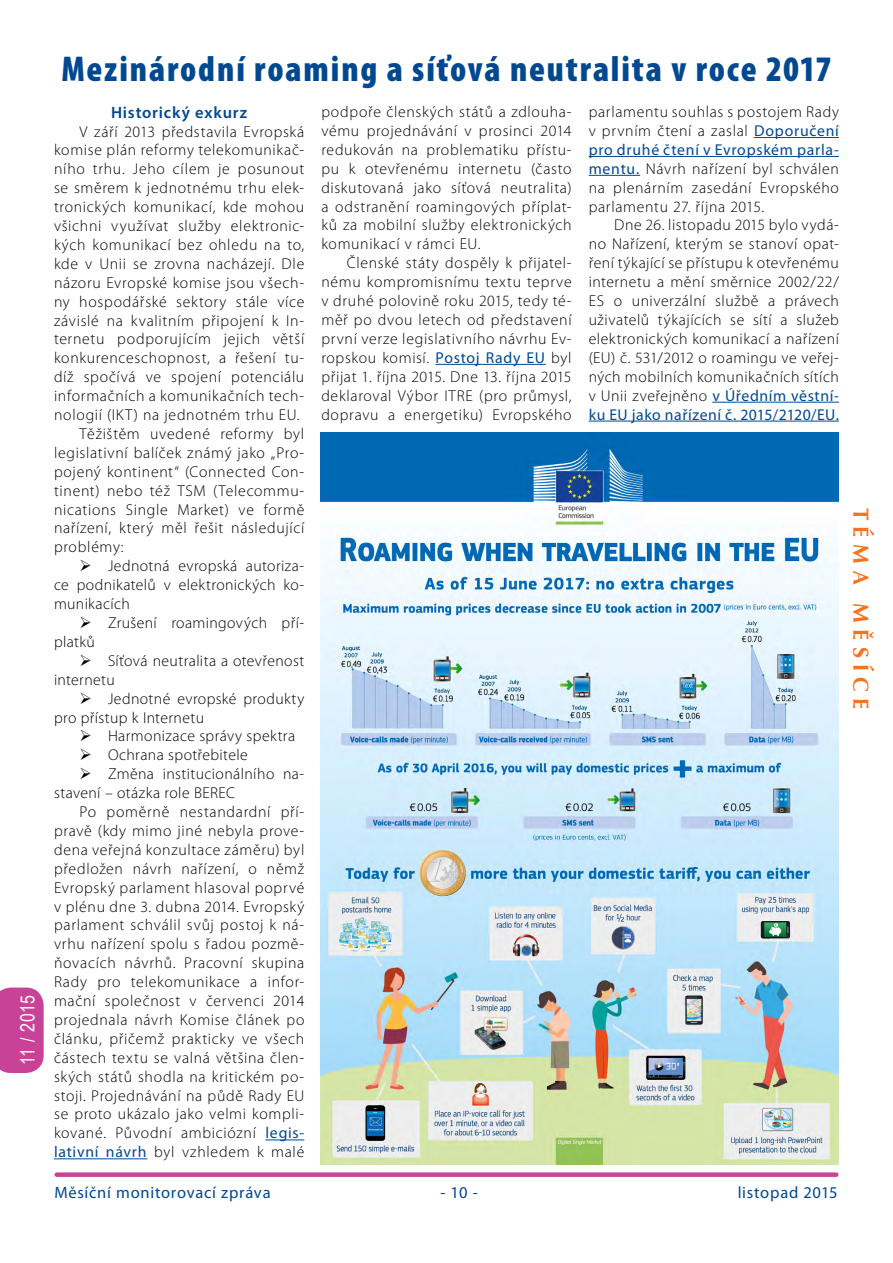
<style>
.page{position:relative;width:893px;height:1263px;background:#fff}
.page>*{position:absolute;margin:0;border:0;box-sizing:border-box;transform-origin:0 0}
.t1{font:900 condensed 36px "Myriad Pro";letter-spacing:.05em;color:#004990}
.t2{font:700 22.5px "Vera Humana 95";letter-spacing:.28em;color:#f47421}
.t3{font:19.5px "Arial Narrow";letter-spacing:.015em;color:#fff}
.t4{font:16.5px "Myriad Pro";letter-spacing:.045em;color:#004990}
.t5{font:600 16.5px "Myriad Pro";letter-spacing:.05em;color:#004990}
.t6{font:300 15.75px/18.9px "Myriad Pro";letter-spacing:.04em;color:#000;text-align:justify}
.t7{font:300 15.75px "Myriad Pro";letter-spacing:.02em;color:#000}
.s1{font-weight:400;color:#004990}
</style>
<div class="page">
<div style="left:57px;top:1172px;width:779px;height:5px;background:#c84398"></div>
<hr style="left:265px;top:1139px;width:39px;height:1px;background:#004990">
<hr style="left:54px;top:1158px;width:93px;height:1px;background:#004990">
<hr style="left:435px;top:364px;width:111px;height:1px;background:#004990">
<hr style="left:754px;top:137px;width:85px;height:1px;background:#004990">
<hr style="left:589px;top:156px;width:250px;height:1px;background:#004990">
<hr style="left:589px;top:175px;width:51px;height:1px;background:#004990">
<hr style="left:712px;top:402px;width:127px;height:1px;background:#004990">
<hr style="left:589px;top:421px;width:250px;height:1px;background:#004990">
<img style="left:321px;top:432px;width:517px;height:732px">
<svg style="left:0;top:987px;width:44px;height:86px;background:#cb4d9d"></svg>
<p class="t3" style="left:13px;top:1065px;width:72px;rotate:-90deg">11 / 2015</p>
<h1 class="t1" style="left:61px;top:46px;width:772px">Mezinárodní roaming a síťová neutralita v roce 2017</h1>
<p class="t5" style="left:111px;top:102px;width:138px">Historický exkurz</p>
<p class="t6" style="left:80px;top:122px;width:226px">V září 2013 představila Evropská</p>
<p class="t6" style="left:54px;top:141px;width:252px">komise plán reformy telekomunikač-</p>
<p class="t6" style="left:54px;top:159px;width:252px">ního trhu. Jeho cílem je posunout</p>
<p class="t6" style="left:54px;top:178px;width:252px">se směrem k jednotnému trhu elek-</p>
<p class="t6" style="left:54px;top:197px;width:252px">tronických komunikací, kde mohou</p>
<p class="t6" style="left:54px;top:216px;width:252px">všichni využívat služby elektronic-</p>
<p class="t6" style="left:54px;top:235px;width:252px">kých komunikací bez ohledu na to,</p>
<p class="t6" style="left:54px;top:254px;width:252px">kde v Unii se zrovna nacházejí. Dle</p>
<p class="t6" style="left:54px;top:273px;width:252px">názoru Evropské komise jsou všech-</p>
<p class="t6" style="left:54px;top:292px;width:252px">ny hospodářské sektory stále více</p>
<p class="t6" style="left:54px;top:311px;width:252px">závislé na kvalitním připojení k In-</p>
<p class="t6" style="left:54px;top:330px;width:252px">ternetu podporujícím jejich větší</p>
<p class="t6" style="left:54px;top:348px;width:252px">konkurenceschopnost, a řešení tu-</p>
<p class="t6" style="left:54px;top:367px;width:252px">díž spočívá ve spojení potenciálu</p>
<p class="t6" style="left:54px;top:386px;width:252px">informačních a komunikačních tech-</p>
<p class="t6" style="left:54px;top:405px;width:247px">nologií (IKT) na jednotném trhu EU.</p>
<p class="t6" style="left:80px;top:424px;width:226px">Těžištěm uvedené reformy byl</p>
<p class="t6" style="left:54px;top:443px;width:252px">legislativní balíček známý jako „Pro-</p>
<p class="t6" style="left:54px;top:462px;width:252px">pojený kontinent“ (Connected Con-</p>
<p class="t6" style="left:54px;top:481px;width:252px">tinent) nebo též TSM (Telecommu-</p>
<p class="t6" style="left:54px;top:500px;width:252px">nications Single Market) ve formě</p>
<p class="t6" style="left:54px;top:519px;width:252px">nařízení, který měl řešit následující</p>
<p class="t6" style="left:54px;top:537px;width:71px">problémy:</p>
<p class="t6" style="left:108px;top:556px;width:198px">Jednotná evropská autoriza-</p>
<p class="t7" style="left:54px;top:575px;width:252px">ce podnikatelů v elektronických ko-</p>
<p class="t7" style="left:54px;top:594px;width:77px">munikacích</p>
<p class="t7" style="left:108px;top:613px;width:198px">Zrušení roamingových pří-</p>
<p class="t6" style="left:54px;top:632px;width:42px">platků</p>
<p class="t6" style="left:108px;top:651px;width:198px">Síťová neutralita a otevřenost</p>
<p class="t6" style="left:54px;top:670px;width:62px">internetu</p>
<p class="t6" style="left:108px;top:689px;width:198px">Jednotné evropské produkty</p>
<p class="t6" style="left:54px;top:708px;width:152px">pro přístup k Internetu</p>
<p class="t6" style="left:108px;top:726px;width:189px">Harmonizace správy spektra</p>
<p class="t6" style="left:108px;top:745px;width:141px">Ochrana spotřebitele</p>
<p class="t7" style="left:108px;top:764px;width:198px">Změna institucionálního na-</p>
<p class="t6" style="left:54px;top:783px;width:183px">stavení – otázka role BEREC</p>
<p class="t6" style="left:80px;top:802px;width:226px">Po poměrně nestandardní pří-</p>
<p class="t6" style="left:54px;top:821px;width:252px">pravě (kdy mimo jiné nebyla prove-</p>
<p class="t6" style="left:54px;top:840px;width:252px">dena veřejná konzultace záměru) byl</p>
<p class="t6" style="left:54px;top:859px;width:252px">předložen návrh nařízení, o němž</p>
<p class="t6" style="left:54px;top:878px;width:252px">Evropský parlament hlasoval poprvé</p>
<p class="t6" style="left:54px;top:897px;width:252px">v plénu dne 3. dubna 2014. Evropský</p>
<p class="t6" style="left:54px;top:915px;width:252px">parlament schválil svůj postoj k ná-</p>
<p class="t6" style="left:54px;top:934px;width:252px">vrhu nařízení spolu s řadou pozmě-</p>
<p class="t6" style="left:54px;top:953px;width:252px">ňovacích návrhů. Pracovní skupina</p>
<p class="t6" style="left:54px;top:972px;width:252px">Rady pro telekomunikace a infor-</p>
<p class="t6" style="left:54px;top:991px;width:252px">mační společnost v červenci 2014</p>
<p class="t6" style="left:54px;top:1010px;width:252px">projednala návrh Komise článek po</p>
<p class="t6" style="left:54px;top:1029px;width:252px">článku, přičemž prakticky ve všech</p>
<p class="t6" style="left:54px;top:1048px;width:252px">částech textu se valná většina člen-</p>
<p class="t6" style="left:54px;top:1067px;width:252px">ských států shodla na kritickém po-</p>
<p class="t6" style="left:54px;top:1086px;width:252px">stoji. Projednávání na půdě Rady EU</p>
<p class="t6" style="left:54px;top:1104px;width:252px">se proto ukázalo jako velmi kompli-</p>
<p class="t6" style="left:54px;top:1123px;width:252px">kované. Původní ambiciózní <span class="s1">legis-</span></p>
<p class="t6" style="left:54px;top:1142px;width:252px"><span class="s1">lativní návrh</span> byl vzhledem k malé</p>
<p class="t6" style="left:321px;top:102px;width:252px">podpoře členských států a zdlouha&shy;vému projednávání v prosinci 2014 redukován na problematiku přístu&shy;pu k otevřenému internetu (často diskutovaná jako síťová neutralita) a odstranění roamingových příplat&shy;ků za mobilní služby elektronických komunikací v rámci EU.</p>
<p class="t6" style="left:321px;top:253px;width:252px;text-indent:26px">Členské státy dospěly k přijatel&shy;nému kompromisnímu textu teprve v druhé polovině roku 2015, tedy té&shy;měř po dvou letech od představení první verze legislativního návrhu Ev&shy;ropskou komisí. <span class="s1">Postoj Rady EU</span> byl přijat 1. října 2015. Dne 13. října 2015 deklaroval Výbor ITRE (pro průmysl, dopravu a energetiku) Evropského</p>
<p class="t6" style="left:589px;top:102px;width:252px">parlamentu souhlas s postojem Rady v prvním čtení a zaslal <span class="s1">Doporučení pro druhé čtení v Evropském parla&shy;mentu.</span> Návrh nařízení byl schválen na plenárním zasedání Evropského parlamentu 27. října 2015.</p>
<p class="t6" style="left:589px;top:216px;width:252px;text-indent:26px">Dne 26. listopadu 2015 bylo vydá&shy;no Nařízení, kterým se stanoví opat&shy;ření týkající se přístupu k otevřenému internetu a mění směrnice 2002/22/ ES o univerzální službě a právech uživatelů týkajících se sítí a služeb elektronických komunikací a nařízení (EU) č. 531/2012 o roamingu ve veřej&shy;ných mobilních komunikačních sítích v Unii zveřejněno <span class="s1">v Úředním věstní&shy;ku EU jako nařízení č. 2015/2120/EU.</span></p>
<p class="t4" style="left:54px;top:1183px;width:218px">Měsíční monitorovací zpráva</p>
<p class="t4" style="left:440px;top:1183px;width:39px">- 10 -</p>
<p class="t4" style="left:738px;top:1183px;width:102px">listopad 2015</p>
<h2 class="t2" style="left:875px;top:508px;width:203px;rotate:90deg">TÉMA MĚSÍCE</h2>
</div>
